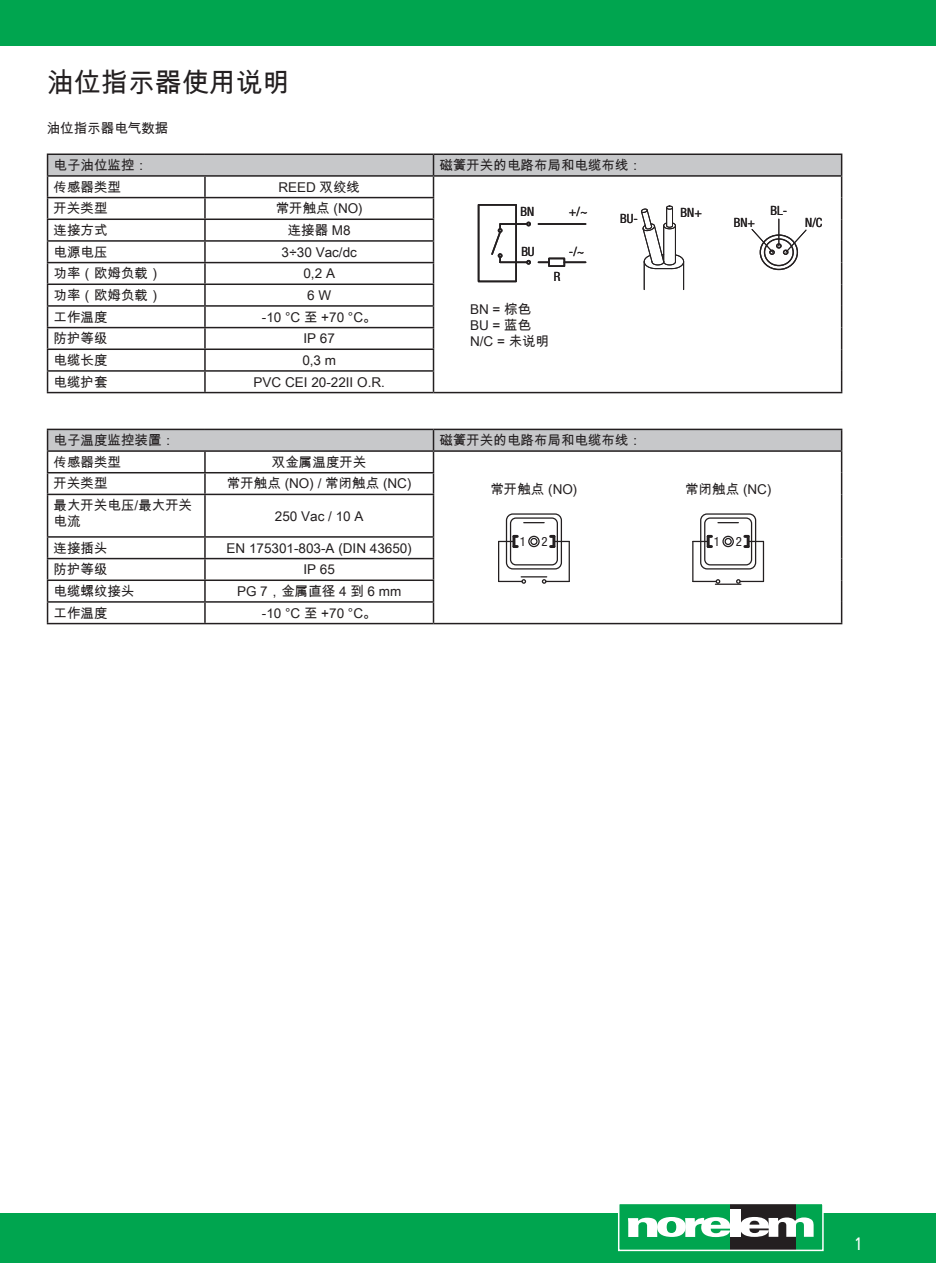
<style>
.page{position:relative;width:936px;height:1263px;background:#fff}
.page>*{position:absolute;margin:0;border:0;box-sizing:border-box;transform-origin:0 0}
.t1{font:27px "Arial Unicode MS";color:#231f20}
.t2{font:18px "Frutiger Neue LTW1 G";color:#fff;scale:.81 1}
.t3{font:13.5px/16.2px "Arial Unicode MS";color:#231f20}
.t4{font:condensed 12.75px "Helvetica Neue LTW1 G";color:#231f20}
</style>
<div class="page">
<div style="left:0;top:1213px;width:935px;height:50px;background:#00a54f"></div>
<div style="left:0;top:0;width:935px;height:46px;background:#00a54f"></div>
<div style="left:618px;top:1203px;width:204px;height:47px;background:#00a54f"></div>
<div style="left:730px;top:1203px;width:65px;height:47px;background:#231f20"></div>
<svg style="left:628px;top:1217px;width:102px;height:20px"></svg>
<div style="left:730px;top:1209px;width:10px;height:28px;background:#fff"></div>
<svg style="left:740px;top:1217px;width:73px;height:20px"></svg>
<div style="left:618px;top:1203px;width:205px;height:48px;border:2px solid #fff"></div>
<hr style="left:47px;top:153px;width:158px;height:2px;background:#231f20">
<hr style="left:205px;top:153px;width:228px;height:2px;background:#231f20">
<hr style="left:433px;top:153px;width:409px;height:2px;background:#231f20">
<hr style="left:840px;top:155px;width:2px;height:20px;background:#231f20">
<hr style="left:433px;top:175px;width:409px;height:2px;background:#231f20">
<hr style="left:840px;top:177px;width:2px;height:21px;background:#231f20">
<hr style="left:840px;top:198px;width:2px;height:21px;background:#231f20">
<hr style="left:840px;top:219px;width:2px;height:22px;background:#231f20">
<hr style="left:840px;top:241px;width:2px;height:22px;background:#231f20">
<hr style="left:840px;top:263px;width:2px;height:21px;background:#231f20">
<hr style="left:840px;top:284px;width:2px;height:22px;background:#231f20">
<hr style="left:840px;top:306px;width:2px;height:22px;background:#231f20">
<hr style="left:840px;top:328px;width:2px;height:21px;background:#231f20">
<hr style="left:840px;top:349px;width:2px;height:22px;background:#231f20">
<svg style="left:47px;top:154px;width:794px;height:238px"></svg>
<hr style="left:840px;top:371px;width:2px;height:21px;background:#231f20">
<hr style="left:47px;top:392px;width:158px;height:1px;background:#231f20">
<hr style="left:205px;top:392px;width:228px;height:1px;background:#231f20">
<hr style="left:433px;top:392px;width:409px;height:1px;background:#231f20">
<div style="left:506px;top:513px;width:56px;height:56px;border:1px solid #231f20;border-radius:6px"></div>
<div style="left:510px;top:517px;width:48px;height:48px;border:1px solid #231f20;border-radius:5px"></div>
<svg style="left:523px;top:522px;width:21px;height:1px"></svg>
<div style="left:530px;top:538px;width:7px;height:7px;border:1px solid #231f20;border-radius:50%"></div>
<div style="left:528px;top:536px;width:11px;height:11px;border:1px solid #231f20;border-radius:50%"></div>
<svg style="left:498px;top:535px;width:19px;height:13px"></svg>
<svg style="left:550px;top:535px;width:19px;height:13px"></svg>
<hr style="left:498px;top:541px;width:1px;height:40px;background:#231f20">
<hr style="left:568px;top:541px;width:2px;height:40px;background:#231f20">
<svg style="left:498px;top:576px;width:71px;height:8px"></svg>
<div style="left:700px;top:513px;width:56px;height:56px;border:1px solid #231f20;border-radius:6px"></div>
<div style="left:704px;top:517px;width:48px;height:48px;border:1px solid #231f20;border-radius:5px"></div>
<svg style="left:718px;top:522px;width:20px;height:1px"></svg>
<div style="left:724px;top:538px;width:7px;height:7px;border:1px solid #231f20;border-radius:50%"></div>
<div style="left:722px;top:536px;width:11px;height:11px;border:1px solid #231f20;border-radius:50%"></div>
<svg style="left:692px;top:535px;width:19px;height:13px"></svg>
<svg style="left:744px;top:535px;width:19px;height:13px"></svg>
<hr style="left:692px;top:541px;width:1px;height:40px;background:#231f20">
<hr style="left:762px;top:541px;width:2px;height:40px;background:#231f20">
<svg style="left:692px;top:579px;width:71px;height:6px"></svg>
<hr style="left:433px;top:429px;width:409px;height:1px;background:#231f20">
<hr style="left:840px;top:430px;width:2px;height:20px;background:#231f20">
<hr style="left:433px;top:450px;width:409px;height:2px;background:#231f20">
<hr style="left:840px;top:452px;width:2px;height:21px;background:#231f20">
<svg style="left:47px;top:429px;width:794px;height:65px"></svg>
<hr style="left:840px;top:473px;width:2px;height:21px;background:#231f20">
<hr style="left:47px;top:494px;width:158px;height:1px;background:#231f20">
<hr style="left:47px;top:495px;width:1px;height:41px;background:#231f20">
<hr style="left:205px;top:494px;width:229px;height:1px;background:#231f20">
<hr style="left:204px;top:495px;width:2px;height:41px;background:#231f20">
<hr style="left:433px;top:495px;width:1px;height:41px;background:#231f20">
<hr style="left:840px;top:494px;width:2px;height:43px;background:#231f20">
<hr style="left:47px;top:536px;width:158px;height:2px;background:#231f20">
<hr style="left:205px;top:536px;width:229px;height:2px;background:#231f20">
<hr style="left:204px;top:538px;width:2px;height:20px;background:#231f20">
<hr style="left:840px;top:537px;width:2px;height:22px;background:#231f20">
<hr style="left:47px;top:558px;width:158px;height:1px;background:#231f20">
<hr style="left:205px;top:558px;width:229px;height:1px;background:#231f20">
<hr style="left:204px;top:559px;width:2px;height:20px;background:#231f20">
<hr style="left:840px;top:559px;width:2px;height:21px;background:#231f20">
<hr style="left:47px;top:579px;width:158px;height:2px;background:#231f20">
<hr style="left:205px;top:579px;width:229px;height:2px;background:#231f20">
<hr style="left:204px;top:581px;width:2px;height:20px;background:#231f20">
<hr style="left:840px;top:580px;width:2px;height:22px;background:#231f20">
<hr style="left:47px;top:601px;width:158px;height:2px;background:#231f20">
<svg style="left:47px;top:538px;width:1px;height:85px"></svg>
<hr style="left:205px;top:601px;width:229px;height:2px;background:#231f20">
<hr style="left:204px;top:603px;width:2px;height:20px;background:#231f20">
<svg style="left:433px;top:538px;width:1px;height:85px"></svg>
<hr style="left:840px;top:602px;width:2px;height:21px;background:#231f20">
<hr style="left:47px;top:623px;width:158px;height:1px;background:#231f20">
<hr style="left:205px;top:623px;width:228px;height:1px;background:#231f20">
<hr style="left:433px;top:623px;width:409px;height:1px;background:#231f20">
<h1 class="t1" style="left:47px;top:63px;width:245px">油位指示器使用说明</h1>
<p class="t3" style="left:47px;top:120px;width:123px">油位指示器电气数据</p>
<p class="t3" style="left:54px;top:157px;width:96px">电子油位监控：</p>
<p class="t3" style="left:439px;top:157px;width:204px">磁簧开关的电路布局和电缆布线：</p>
<p class="t3" style="left:54px;top:178px;width:69px">传感器类型</p>
<p class="t3" style="left:278px;top:178px;width:83px">REED 双绞线</p>
<p class="t3" style="left:54px;top:200px;width:55px">开关类型</p>
<p class="t3" style="left:276px;top:200px;width:88px">常开触点 (NO)</p>
<p class="t3" style="left:54px;top:222px;width:55px">连接方式</p>
<p class="t3" style="left:288px;top:222px;width:65px">连接器 M8</p>
<p class="t3" style="left:54px;top:243px;width:55px">电源电压</p>
<p class="t3" style="left:281px;top:243px;width:77px">3÷30 Vac/dc</p>
<p class="t3" style="left:54px;top:265px;width:109px">功率（欧姆负载）</p>
<p class="t3" style="left:303px;top:265px;width:33px">0,2 A</p>
<p class="t3" style="left:54px;top:287px;width:109px">功率（欧姆负载）</p>
<p class="t3" style="left:307px;top:287px;width:26px">6 W</p>
<p class="t3" style="left:54px;top:308px;width:55px">工作温度</p>
<p class="t3" style="left:262px;top:308px;width:116px">-10 °C 至 +70 °C。</p>
<p class="t3" style="left:54px;top:330px;width:55px">防护等级</p>
<p class="t3" style="left:303px;top:330px;width:33px">IP 67</p>
<p class="t3" style="left:54px;top:352px;width:55px">电缆长度</p>
<p class="t3" style="left:302px;top:352px;width:35px">0,3 m</p>
<p class="t3" style="left:54px;top:373px;width:55px">电缆护套</p>
<p class="t3" style="left:253px;top:373px;width:133px">PVC CEI 20-22II O.R.</p>
<p class="t4" style="left:569px;top:204px;width:20px">+/~</p>
<p class="t4" style="left:569px;top:244px;width:17px">-/~</p>
<p class="t4" style="left:520px;top:204px;width:15px">BN</p>
<p class="t4" style="left:521px;top:244px;width:15px">BU</p>
<p class="t4" style="left:620px;top:211px;width:19px">BU-</p>
<p class="t4" style="left:554px;top:269px;width:8px">R</p>
<p class="t3" style="left:470px;top:300px;width:81px">BN = 棕色<br>BU = 蓝色<br>N/C = 未说明</p>
<p class="t4" style="left:680px;top:205px;width:23px">BN+</p>
<p class="t4" style="left:733px;top:215px;width:23px">BN+</p>
<p class="t4" style="left:770px;top:203px;width:18px">BL-</p>
<p class="t3" style="left:54px;top:432px;width:123px">电子温度监控装置：</p>
<p class="t3" style="left:439px;top:432px;width:204px">磁簧开关的电路布局和电缆布线：</p>
<p class="t3" style="left:54px;top:454px;width:69px">传感器类型</p>
<p class="t3" style="left:272px;top:454px;width:96px">双金属温度开关</p>
<p class="t3" style="left:54px;top:475px;width:55px">开关类型</p>
<p class="t3" style="left:227px;top:475px;width:186px">常开触点 (NO) / 常闭触点 (NC)</p>
<p class="t3" style="left:54px;top:497px;width:140px">最大开关电压/最大开关电流</p>
<p class="t3" style="left:490px;top:481px;width:88px">常开触点 (NO)</p>
<p class="t3" style="left:685px;top:481px;width:88px">常闭触点 (NC)</p>
<p class="t3" style="left:275px;top:507px;width:90px">250 Vac / 10 A</p>
<p class="t3" style="left:54px;top:539px;width:55px">连接插头</p>
<p class="t3" style="left:226px;top:539px;width:187px">EN 175301-803-A (DIN 43650)</p>
<p class="t3" style="left:54px;top:561px;width:55px">防护等级</p>
<p class="t3" style="left:303px;top:561px;width:33px">IP 65</p>
<p class="t3" style="left:54px;top:583px;width:82px">电缆螺纹接头</p>
<p class="t3" style="left:237px;top:583px;width:166px">PG 7，金属直径 4 到 6 mm</p>
<p class="t3" style="left:54px;top:604px;width:55px">工作温度</p>
<p class="t3" style="left:262px;top:604px;width:116px">-10 °C 至 +70 °C。</p>
<p class="t4" style="left:519px;top:534px;width:29px">1 2</p>
<p class="t4" style="left:713px;top:534px;width:29px">1 2</p>
<p class="t4" style="left:805px;top:215px;width:19px">N/C</p>
<h2 class="t2" style="left:854px;top:1230px;width:12px">1</h2>
</div>
